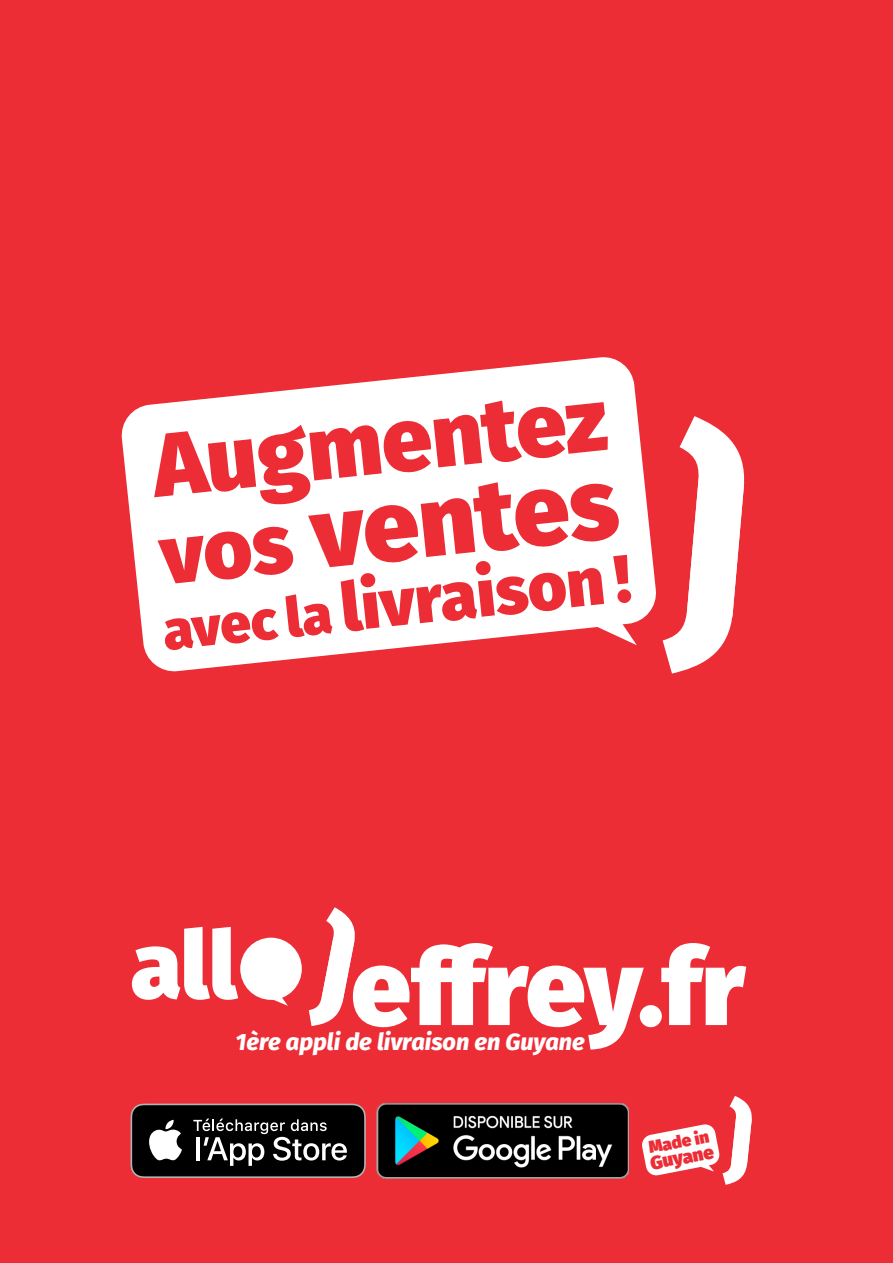
<style>
.page{position:relative;width:893px;height:1263px;background:#ed2d35}
.page>*{position:absolute;margin:0;border:0;box-sizing:border-box;transform-origin:0 0}
.t1{font:800 107.4px "Fira Sans";letter-spacing:-.005em;color:#fff}
.t2{font:800 100.05px "Fira Sans";color:#ed2d35}
.t3{font:800 93px "Fira Sans";color:#fff}
.t4{font:800 89.4px "Fira Sans";color:#ed2d35}
.t5{font:800 66.6px "Fira Sans";color:#ed2d35}
.t6{font:italic 800 23.55px "Fira Sans";color:#fff}
.t7{font:900 18.75px "Fira Sans";color:#ed2d35}
.t8{font:900 17.1px "Fira Sans";color:#ed2d35}
.s1{font-size:83.4px}
.s2{font-size:54.6px}
</style>
<div class="page">
<svg style="left:121px;top:357px;width:535px;height:315px;fill:#fff"></svg>
<div style="left:240px;top:938px;width:62px;height:62px;background:#fff;border-radius:50%"></div>
<svg style="left:271px;top:994px;width:17px;height:12px"></svg>
<img style="left:376px;top:1103px;width:252px;height:76px">
<svg style="left:131px;top:1103px;width:235px;height:75px;background:#333030"></svg>
<svg style="left:642px;top:1124px;width:78px;height:52px"></svg>
<p class="t4" style="left:145px;top:387px;width:457px;rotate:-6deg">Augmentez</p>
<p class="t2" style="left:150px;top:461px;width:462px;rotate:-6deg"><span class="s1">vos</span> ventes</p>
<p class="t5" style="left:156px;top:568px;width:472px;rotate:-6deg"><span class="s2">avec la</span> livraison !</p>
<p class="t3" style="left:131px;top:883px;width:108px">all</p>
<p class="t6" style="left:235px;top:1025px;width:351px">1ère appli de livraison en Guyane</p>
<p class="t1" style="left:351px;top:892px;width:396px">effrey.fr</p>
<p class="t8" style="left:646px;top:1132px;width:62px;rotate:-11deg">Made in</p>
<p class="t7" style="left:647px;top:1146px;width:66px;rotate:-11deg">Guyane</p>
</div>
